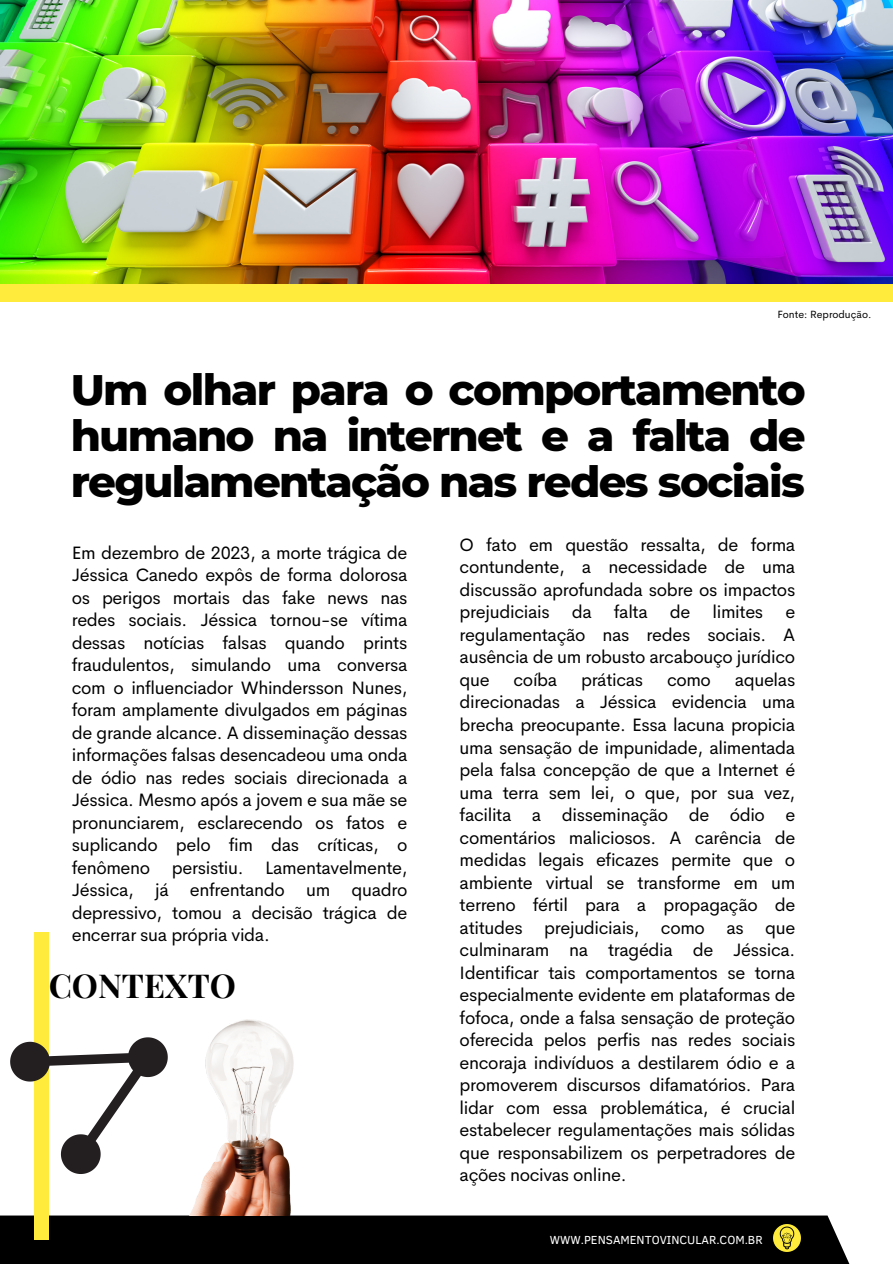
<style>
.page{position:relative;width:893px;height:1264px;background:#fff}
.page>*{position:absolute;margin:0;border:0;box-sizing:border-box;transform-origin:0 0}
.t1{font:800 43.5px/46.2px "Montserrat";letter-spacing:-.04em;color:#000;text-align:justify}
.t2{font:700 33px "Playfair Display";color:#000}
.t3{font:18px/22.5px "Cerebri Sans";letter-spacing:-.02em;color:#000;text-align:justify}
.t4{font:12px "Clear Sans";color:#fff}
.t5{font:10.5px "Cerebri Sans";color:#000}
</style>
<div class="page">
<img style="left:0;top:0;width:892px;height:284px">
<div style="left:0;top:1215px;width:849px;height:48px;background:#000"></div>
<div style="left:0;top:284px;width:892px;height:18px;background:#feeb3b"></div>
<div style="left:34px;top:931px;width:15px;height:308px;background:#feeb3b"></div>
<svg style="left:10px;top:1037px;width:158px;height:137px"></svg>
<img style="left:190px;top:1019px;width:103px;height:196px">
<img style="left:773px;top:1224px;width:27px;height:27px">
<p class="t5" style="left:777px;top:307px;width:95px">Fonte: Reprodução.</p>
<p class="t1" style="left:71px;top:366px;width:736px">Um olhar para o comportamento humano na internet e a falta de regulamentação nas redes sociais</p>
<p class="t3" style="left:72px;top:541px;width:337px">Em dezembro de 2023, a morte trágica de Jéssica Canedo expôs de forma dolorosa os perigos mortais das fake news nas redes sociais. Jéssica tornou-se vítima dessas notícias falsas quando prints fraudulentos, simulando uma conversa com o influenciador Whindersson Nunes, foram amplamente divulgados em páginas de grande alcance. A disseminação dessas informações falsas desencadeou uma onda de ódio nas redes sociais direcionada a Jéssica. Mesmo após a jovem e sua mãe se pronunciarem, esclarecendo os fatos e suplicando pelo fim das críticas, o fenômeno persistiu. Lamentavelmente, Jéssica, já enfrentando um quadro depressivo, tomou a decisão trágica de encerrar sua própria vida.</p>
<p class="t2" style="left:49px;top:962px;width:189px">CONTEXTO</p>
<p class="t3" style="left:459px;top:533px;width:337px">O fato em questão ressalta, de forma contundente, a necessidade de uma discussão aprofundada sobre os impactos prejudiciais da falta de limites e regulamentação nas redes sociais. A ausência de um robusto arcabouço jurídico que</p>
<p class="t3" style="left:459px;top:668px;width:337px;text-indent:275px">aquelas direcionadas a Jéssica evidencia uma brecha preocupante. Essa lacuna propicia uma sensação de impunidade, alimentada pela falsa concepção de que a Internet é uma terra sem lei, o que, por sua vez, facilita a disseminação de ódio e comentários maliciosos. A carência de medidas legais eficazes permite que o ambiente virtual se transforme em um terreno fértil para a propagação de atitudes prejudiciais, como as que culminaram na tragédia de Jéssica.<br>Identificar tais comportamentos se torna especialmente evidente em plataformas de fofoca, onde a falsa sensação de proteção oferecida pelos perfis nas redes sociais encoraja indivíduos a destilarem ódio e a promoverem discursos difamatórios. Para lidar com essa problemática, é crucial estabelecer regulamentações mais sólidas que responsabilizem os perpetradores de ações nocivas online.</p>
<p class="t3" style="left:513px;top:668px;width:45px">coíba</p>
<p class="t3" style="left:581px;top:668px;width:64px">práticas</p>
<p class="t3" style="left:667px;top:668px;width:45px">como</p>
<h4 class="t4" style="left:550px;top:1230px;width:214px">WWW.PENSAMENTOVINCULAR.COM.BR</h4>
</div>
